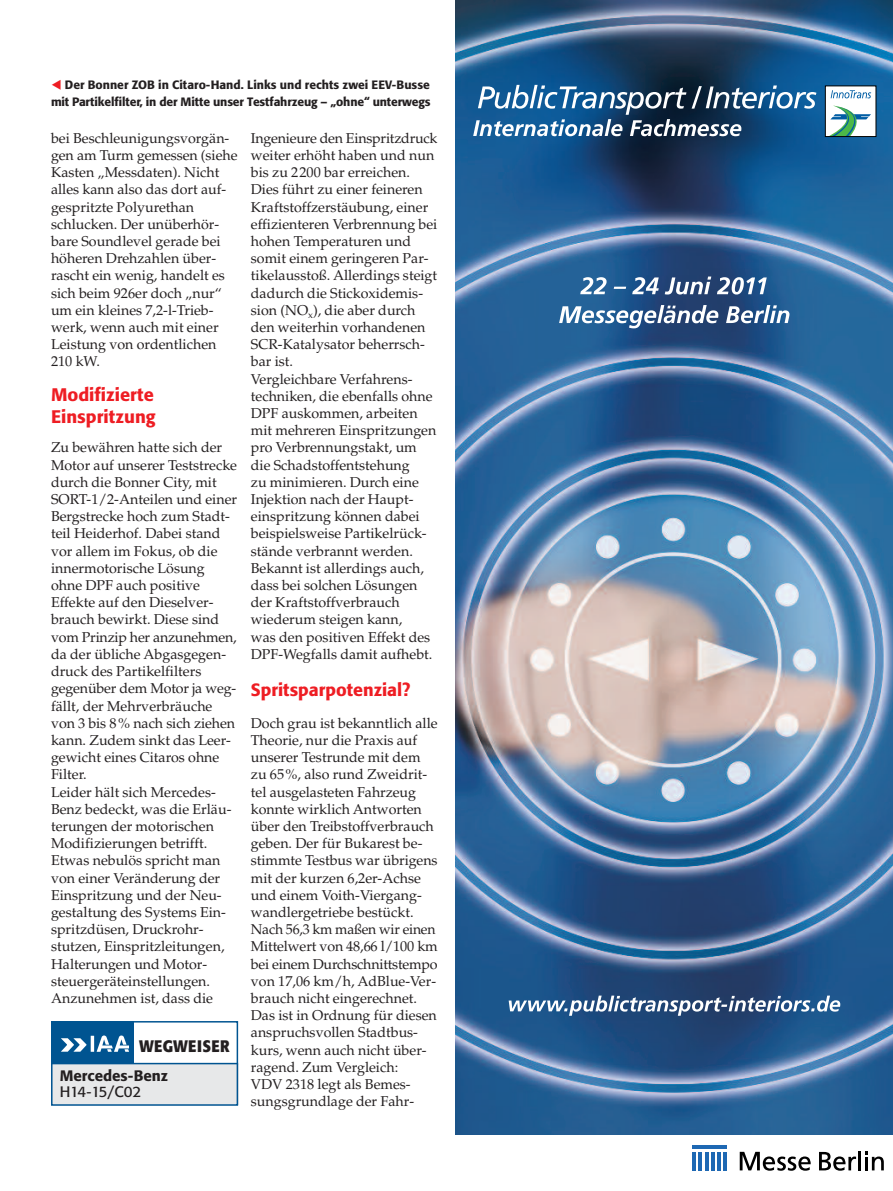
<style>
.page{position:relative;width:893px;height:1191px;background:#fff}
.page>*{position:absolute;margin:0;border:0;box-sizing:border-box;transform-origin:0 0}
.t1{font:500 18px/21.8px "Formata BQ";color:#ee1d23}
.t2{font:500 17.7px "Formata BQ";color:#ee1d23}
.t3{font:700 16.5px "Formata BQ";letter-spacing:.02em;color:#231f20;scale:.9 1}
.t4{font:500 15px "Formata BQ";color:#231f20}
.t5{font:15px "Formata BQ";color:#231f20}
.t6{font:14.25px/17.2px "Palatino";color:#231f20}
.t7{font:500 12px/16.5px "Formata BQ";color:#231f20}
.s1{color:#ee1d23}
</style>
<div class="page">
<div style="left:51px;top:1021px;width:83px;height:42px;background:#005491"></div>
<svg style="left:61px;top:1035px;width:67px;height:16px"></svg>
<div style="left:51px;top:1064px;width:187px;height:40px;background:#e7e8e9"></div>
<div style="left:51px;top:1021px;width:187px;height:84px;border:2px solid #005491"></div>
<hr style="left:51px;top:1062px;width:187px;height:2px;background:#005491">
<img style="left:455px;top:0;width:438px;height:1134px">
<svg style="left:559px;top:305px;width:230px;height:23px"></svg>
<svg style="left:580px;top:276px;width:187px;height:18px"></svg>
<svg style="left:473px;top:85px;width:343px;height:51px"></svg>
<div style="left:825px;top:86px;width:51px;height:50px;background:#fff"></div>
<svg style="left:830px;top:106px;width:41px;height:29px"></svg>
<svg style="left:831px;top:90px;width:40px;height:8px"></svg>
<div style="left:825px;top:86px;width:51px;height:51px;border:1px solid #000"></div>
<svg style="left:509px;top:995px;width:331px;height:20px"></svg>
<svg style="left:677px;top:1134px;width:216px;height:37px"></svg>
<p class="t7" style="left:51px;top:77px;width:381px"><span class="s1">▼</span> Der Bonner ZOB in Citaro-Hand. Links und rechts zwei EEV-Busse mit Partikelfilter, in der Mitte unser Testfahrzeug – „ohne“ unterwegs</p>
<p class="t6" style="left:51px;top:131px;width:188px">bei Beschleunigungsvorgän&shy;gen am Turm gemessen (siehe<br>Kasten „Messdaten). Nicht alles kann also das dort auf&shy;gespritzte Polyurethan schlucken. Der unüberhör&shy;bare Soundlevel gerade bei höheren Drehzahlen über&shy;rascht ein wenig, handelt es sich beim 926er doch „nur“ um ein kleines 7,2-l-Trieb&shy;werk, wenn auch mit einer<br>Leistung von ordentlichen<br>210 kW.</p>
<p class="t1" style="left:51px;top:384px;width:106px">Modifizierte<br>Einspritzung</p>
<p class="t6" style="left:51px;top:440px;width:188px">Zu bewähren hatte sich der<br>Motor auf unserer Teststrecke durch die Bonner City, mit<br>SORT-1/2-Anteilen und einer<br>Bergstrecke hoch zum Stadt&shy;teil Heiderhof. Dabei stand vor allem im Fokus, ob die innermotorische Lösung ohne DPF auch positive<br>Effekte auf den Dieselver&shy;brauch bewirkt. Diese sind vom Prinzip her anzunehmen, da der übliche Abgasgegen&shy;druck des Partikelfilters gegenüber dem Motor ja weg&shy;fällt, der Mehrverbräuche von 3 bis 8% nach sich ziehen kann. Zudem sinkt das Leer&shy;gewicht eines Citaros ohne<br>Filter.<br>Leider hält sich Mercedes-<br>Benz bedeckt, was die Erläu&shy;terungen der motorischen<br>Modifizierungen betrifft.<br>Etwas nebulös spricht man von einer Veränderung der<br>Einspritzung und der Neu&shy;gestaltung des Systems Ein&shy;spritzdüsen, Druckrohr&shy;stutzen, Einspritzleitungen,<br>Halterungen und Motor&shy;steuergeräteinstellungen.<br>Anzunehmen ist, dass die</p>
<p class="t3" style="left:139px;top:1036px;width:102px">WEGWEISER</p>
<p class="t4" style="left:60px;top:1067px;width:110px">Mercedes-Benz</p>
<p class="t5" style="left:60px;top:1084px;width:83px">H14-15/C02</p>
<p class="t6" style="left:251px;top:131px;width:188px">Ingenieure den Einspritzdruck weiter erhöht haben und nun bis zu 2200 bar erreichen.<br>Dies führt zu einer feineren<br>Kraftstoffzerstäubung, einer effizienteren Verbrennung bei hohen Temperaturen und somit einem geringeren Par&shy;tikelausstoß. Allerdings steigt dadurch die Stickoxidemis&shy;sion (NO<sub>x</sub>), die aber durch den weiterhin vorhandenen<br>SCR-Katalysator beherrsch&shy;bar ist.<br>Vergleichbare Verfahrens&shy;techniken, die ebenfalls ohne<br>DPF auskommen, arbeiten mit mehreren Einspritzungen pro Verbrennungstakt, um die Schadstoffentstehung<br>zu minimieren. Durch eine<br>Injektion nach der Haupt&shy;einspritzung können dabei beispielsweise Partikelrück&shy;stände verbrannt werden.<br>Bekannt ist allerdings auch, dass bei solchen Lösungen der Kraftstoffverbrauch wiederum steigen kann,<br>was den positiven Effekt des<br>DPF-Wegfalls damit aufhebt.</p>
<p class="t2" style="left:251px;top:679px;width:161px">Spritsparpotenzial?</p>
<p class="t6" style="left:251px;top:716px;width:188px">Doch grau ist bekanntlich alle<br>Theorie, nur die Praxis auf unserer Testrunde mit dem zu 65%, also rund Zweidrit&shy;tel ausgelasteten Fahrzeug konnte wirklich Antworten über den Treibstoffverbrauch geben. Der für Bukarest be&shy;stimmte Testbus war übrigens mit der kurzen 6,2er-Achse und einem Voith-Viergang&shy;wandlergetriebe bestückt.<br>Nach 56,3 km maßen wir einen<br>Mittelwert von 48,66 l/100 km bei einem Durchschnittstempo von 17,06 km/h, AdBlue-Ver&shy;brauch nicht eingerechnet.<br>Das ist in Ordnung für diesen anspruchsvollen Stadtbus&shy;kurs, wenn auch nicht über&shy;ragend. Zum Vergleich:<br>VDV 2318 legt als Bemes&shy;sungsgrundlage der Fahr-</p>
</div>
